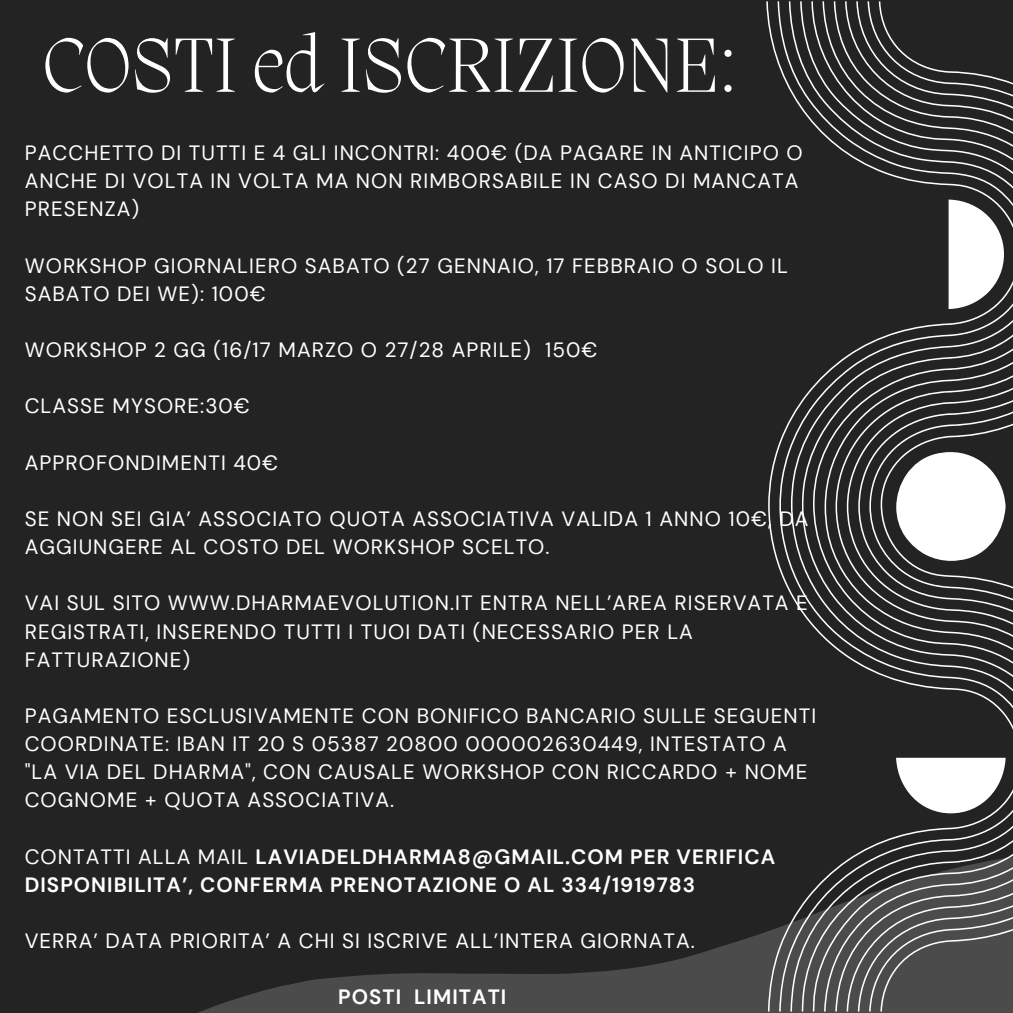
<style>
.page{position:relative;width:1013px;height:1013px;background:#fff}
.page>*{position:absolute;margin:0;border:0;box-sizing:border-box;transform-origin:0 0}
.t1{font:200 78.75px "Migra";color:#fff}
.t2{font:20.62px/28.1px "DM Sans";letter-spacing:.05em;color:#fff}
.t3{font:700 20.62px/28.1px "DM Sans";letter-spacing:.05em;color:#fff}
.s1{font-weight:400}
</style>
<div class="page">
<div style="left:0;top:0;width:1012px;height:1012px;background:#232323"></div>
<svg style="left:200px;top:932px;width:812px;height:80px"></svg>
<svg style="left:766px;top:1px;width:22px;height:1010px"></svg>
<svg style="left:788px;top:1px;width:57px;height:1010px"></svg>
<svg style="left:845px;top:1px;width:11px;height:1010px"></svg>
<svg style="left:856px;top:1px;width:156px;height:1010px"></svg>
<svg style="left:948px;top:199px;width:56px;height:110px"></svg>
<svg style="left:896px;top:757px;width:109px;height:56px"></svg>
<p class="t1" style="left:43px;top:28px;width:695px">COSTI ed ISCRIZIONE:</p>
<p class="t2" style="left:25px;top:139px;width:779px">PACCHETTO DI TUTTI E 4 GLI INCONTRI: 400€ (DA PAGARE IN ANTICIPO O<br>ANCHE DI VOLTA IN VOLTA MA NON RIMBORSABILE IN CASO DI MANCATA<br>PRESENZA)</p>
<p class="t2" style="left:25px;top:251px;width:764px">WORKSHOP GIORNALIERO SABATO (27 GENNAIO, 17 FEBBRAIO O SOLO IL<br>SABATO DEI WE): 100€</p>
<p class="t2" style="left:25px;top:336px;width:574px">WORKSHOP 2 GG (16/17 MARZO O 27/28 APRILE) 150€</p>
<p class="t2" style="left:25px;top:392px;width:227px">CLASSE MYSORE:30€</p>
<p class="t2" style="left:25px;top:448px;width:255px">APPROFONDIMENTI 40€</p>
<p class="t2" style="left:25px;top:505px;width:785px">SE NON SEI GIA’ ASSOCIATO QUOTA ASSOCIATIVA VALIDA 1 ANNO 10€, DA<br>AGGIUNGERE AL COSTO DEL WORKSHOP SCELTO.</p>
<p class="t2" style="left:25px;top:589px;width:784px">VAI SUL SITO WWW.DHARMAEVOLUTION.IT ENTRA NELL’AREA RISERVATA E<br>REGISTRATI, INSERENDO TUTTI I TUOI DATI (NECESSARIO PER LA<br>FATTURAZIONE)</p>
<p class="t2" style="left:25px;top:701px;width:793px">PAGAMENTO ESCLUSIVAMENTE CON BONIFICO BANCARIO SULLE SEGUENTI COORDINATE: IBAN IT 20 S 05387 20800 000002630449, INTESTATO A "LA VIA DEL DHARMA", CON CAUSALE WORKSHOP CON RICCARDO + NOME COGNOME + QUOTA ASSOCIATIVA.</p>
<p class="t3" style="left:25px;top:842px;width:752px"><span class="s1">CONTATTI ALLA MAIL</span> LAVIADELDHARMA8@GMAIL.COM PER VERIFICA<br>DISPONIBILITA’, CONFERMA PRENOTAZIONE O AL 334/1919783</p>
<p class="t2" style="left:25px;top:926px;width:671px">VERRA’ DATA PRIORITA’ A CHI SI ISCRIVE ALL’INTERA GIORNATA.</p>
<p class="t3" style="left:338px;top:983px;width:170px">POSTI LIMITATI</p>
</div>
